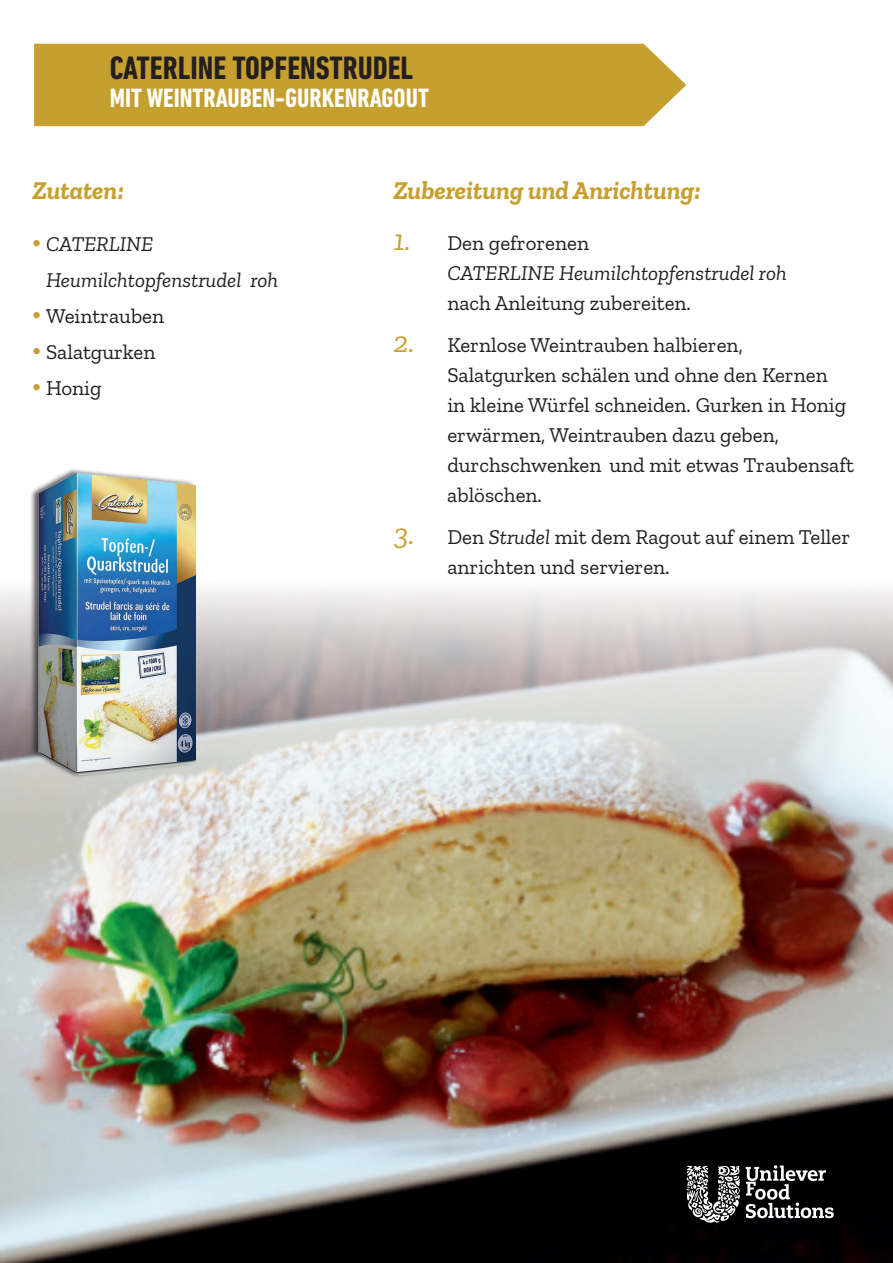
<style>
.page{position:relative;width:893px;height:1263px;background:#fff}
.page>*{position:absolute;margin:0;border:0;box-sizing:border-box;transform-origin:0 0}
.t1{font:700 condensed 33px "DIN Next LT Pro";color:#231f20}
.t2{font:700 condensed 27px "DIN Next LT Pro";color:#fff}
.t3{font:italic 700 25.5px "Zilla Slab";color:#c6a02e}
.t4{font:21px/30px "Zilla Slab";color:#231f20}
.t5{font:italic 21px/36px "Zilla Slab";color:#231f20}
.s1{font-family:"Myriad Pro";font-style:normal;font-size:30px;color:#c6a02e}
.s2{font-family:"Myriad Pro";font-size:30px;color:#c6a02e}
.s3{font-size:30px;color:#c6a02e}
.s4{font-style:normal}
.s5{font-style:italic;font-size:30px;color:#c6a02e}
.s6{font-style:italic}
</style>
<div class="page">
<img style="left:0;top:590px;width:893px;height:673px">
<div style="left:34px;top:43px;width:652px;height:84px;background:#c6a02e"></div>
<img style="left:0;top:469px;width:242px;height:324px">
<svg style="left:746px;top:1165px;width:88px;height:53px"></svg>
<svg style="left:687px;top:1166px;width:53px;height:56px"></svg>
<h1 class="t1" style="left:110px;top:49px;width:305px">CATERLINE TOPFENSTRUDEL</h1>
<p class="t2" style="left:110px;top:83px;width:321px">MIT WEINTRAUBEN-GURKENRAGOUT</p>
<p class="t3" style="left:33px;top:176px;width:93px">Zutaten:</p>
<p class="t5" style="left:46px;top:226px;width:234px;text-indent:-14px"><span class="s1">•</span> CATERLINE<br>Heumilchtopfenstrudel roh</p>
<p class="t4" style="left:33px;top:301px;width:133px"><span class="s2">•</span> Weintrauben</p>
<p class="t4" style="left:33px;top:337px;width:124px"><span class="s2">•</span> Salatgurken</p>
<p class="t4" style="left:33px;top:373px;width:71px"><span class="s2">•</span> Honig</p>
<p class="t3" style="left:393px;top:176px;width:308px">Zubereitung und Anrichtung:</p>
<p class="t5" style="left:447px;top:228px;width:341px;line-height:30px;text-indent:-54px"><span class="s3">1.</span> <span class="s4">Den gefrorenen<br></span>CATERLINE Heumilchtopfenstrudel roh</p>
<p class="t4" style="left:447px;top:288px;width:245px">nach Anleitung zubereiten.</p>
<p class="t4" style="left:447px;top:330px;width:408px;text-indent:-54px"><span class="s5">2.</span> Kernlose Weintrauben halbieren, Salatgurken schälen und ohne den Kernen<br>in kleine Würfel schneiden. Gurken in Honig erwärmen, Weintrauben dazu geben, durchschwenken und mit etwas Traubensaft ablöschen.</p>
<p class="t4" style="left:447px;top:522px;width:404px;text-indent:-54px"><span class="s5">3.</span> Den <span class="s6">Strudel</span> mit dem Ragout auf einem Teller anrichten und servieren.</p>
</div>
